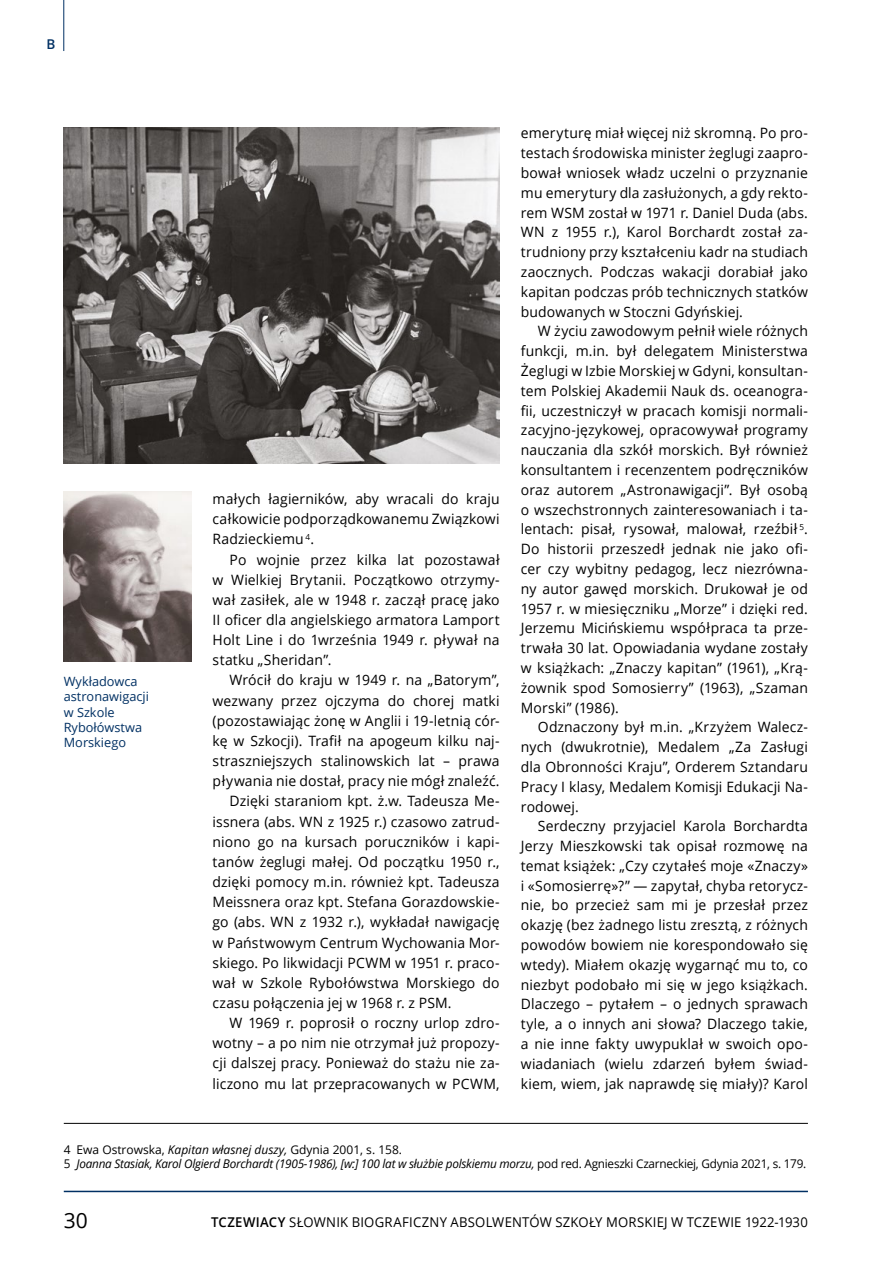
<style>
.page{position:relative;width:893px;height:1263px;background:#fff}
.page>*{position:absolute;margin:0;border:0;box-sizing:border-box;transform-origin:0 0}
.t1{font:21px "Open Sans";color:#000}
.t2{font:14.25px/19.8px "Open Sans";letter-spacing:.01em;color:#000;text-align:justify}
.t3{font:13.5px "Open Sans";letter-spacing:.015em;color:#000}
.t4{font:600 13.5px "Open Sans";color:#003063}
.t5{font:12.75px/15.3px "Open Sans";color:#003063}
.t6{font:italic 12px/14.4px "Open Sans";letter-spacing:-.02em;color:#000}
.s1{font-style:normal}
.s2{font-weight:600}
</style>
<div class="page">
<hr style="left:64px;top:1191px;width:744px;height:1px;background:#003063">
<hr style="left:63px;top:0;width:1px;height:51px;background:#003063">
<img style="left:64px;top:128px;width:436px;height:335px">
<img style="left:64px;top:491px;width:127px;height:170px">
<hr style="left:64px;top:1123px;width:744px;height:1px;background:#000">
<p class="t4" style="left:46px;top:34px;width:10px">B</p>
<p class="t5" style="left:64px;top:673px;width:87px">Wykładowca astronawigacji w Szkole<br>Rybołówstwa<br>Morskiego</p>
<p class="t2" style="left:213px;top:488px;width:289px">małych łagierników, aby wracali do kraju całkowicie podporządkowanemu Związkowi Radzieckiemu <sup>4</sup>.</p>
<p class="t2" style="left:213px;top:549px;width:289px;text-indent:17px">Po wojnie przez kilka lat pozostawał w Wielkiej Brytanii. Początkowo otrzymy&shy;wał zasiłek, ale w 1948 r. zaczął pracę jako II oficer dla angielskiego armatora Lamport Holt Line i do 1września 1949 r. pływał na statku „Sheridan”.</p>
<p class="t2" style="left:230px;top:670px;width:271px">Wrócił do kraju w 1949 r. na „Batorym”,</p>
<p class="t2" style="left:213px;top:690px;width:289px">wezwany przez ojczyma do chorej matki</p>
<p class="t2" style="left:213px;top:710px;width:289px">(pozostawiając żonę w Anglii i 19-letnią cór-</p>
<p class="t2" style="left:213px;top:730px;width:289px">kę w Szkocji). Trafił na apogeum kilku naj-</p>
<p class="t2" style="left:213px;top:751px;width:289px">straszniejszych stalinowskich lat – prawa</p>
<p class="t2" style="left:213px;top:771px;width:289px">pływania nie dostał, pracy nie mógł znaleźć.</p>
<p class="t2" style="left:230px;top:791px;width:272px">Dzięki staraniom kpt. ż.w. Tadeusza Me-</p>
<p class="t2" style="left:213px;top:811px;width:289px">issnera (abs. WN z 1925 r.) czasowo zatrud-</p>
<p class="t2" style="left:213px;top:831px;width:289px">niono go na kursach poruczników i kapi-</p>
<p class="t2" style="left:213px;top:851px;width:289px">tanów żeglugi małej. Od początku 1950 r.,</p>
<p class="t2" style="left:213px;top:872px;width:289px">dzięki pomocy m.in. również kpt. Tadeusza</p>
<p class="t2" style="left:213px;top:892px;width:289px">Meissnera oraz kpt. Stefana Gorazdowskie-</p>
<p class="t2" style="left:213px;top:912px;width:289px">go (abs. WN z 1932 r.), wykładał nawigację</p>
<p class="t2" style="left:213px;top:932px;width:289px">w Państwowym Centrum Wychowania Mor-</p>
<p class="t2" style="left:213px;top:952px;width:289px">skiego. Po likwidacji PCWM w 1951 r. praco-</p>
<p class="t2" style="left:213px;top:972px;width:289px">wał w Szkole Rybołówstwa Morskiego do</p>
<p class="t2" style="left:213px;top:992px;width:240px">czasu połączenia jej w 1968 r. z PSM.</p>
<p class="t2" style="left:230px;top:1013px;width:272px">W 1969 r. poprosił o roczny urlop zdro-</p>
<p class="t2" style="left:213px;top:1033px;width:289px">wotny – a po nim nie otrzymał już propozy-</p>
<p class="t2" style="left:213px;top:1053px;width:289px">cji dalszej pracy. Ponieważ do stażu nie za-</p>
<p class="t2" style="left:213px;top:1073px;width:289px">liczono mu lat przepracowanych w PCWM,</p>
<p class="t2" style="left:521px;top:123px;width:289px">emeryturę miał więcej niż skromną. Po pro&shy;testach środowiska minister żeglugi zaapro&shy;bował wniosek władz uczelni o przyznanie mu emerytury dla zasłużonych, a gdy rekto&shy;rem WSM został w 1971 r. Daniel Duda (abs.<br>WN z 1955 r.), Karol Borchardt został za&shy;trudniony przy kształceniu kadr na studiach zaocznych. Podczas wakacji dorabiał jako kapitan podczas prób technicznych statków budowanych w Stoczni Gdyńskiej.</p>
<p class="t2" style="left:521px;top:321px;width:289px;text-indent:17px">W życiu zawodowym pełnił wiele różnych funkcji, m.in. był delegatem Ministerstwa Żeglugi w Izbie Morskiej w Gdyni, konsultan&shy;tem Polskiej Akademii Nauk ds. oceanogra&shy;fii, uczestniczył w pracach komisji normali&shy;zacyjno-językowej, opracowywał programy nauczania dla szkół morskich. Był również konsultantem i recenzentem podręczników oraz autorem „Astronawigacji”. Był osobą o wszechstronnych zainteresowaniach i ta&shy;lentach: pisał, rysował, malował, rzeźbił <sup>5</sup>.<br>Do historii przeszedł jednak nie jako ofi&shy;cer czy wybitny pedagog, lecz niezrówna&shy;ny autor gawęd morskich. Drukował je od 1957 r. w miesięczniku „Morze” i dzięki red.<br>Jerzemu Micińskiemu współpraca ta prze&shy;trwała 30 lat. Opowiadania wydane zostały w książkach: „Znaczy kapitan” (1961), „Krą&shy;żownik spod Somosierry” (1963), „Szaman Morski” (1986).</p>
<p class="t2" style="left:521px;top:717px;width:289px;text-indent:17px">Odznaczony był m.in. „Krzyżem Walecz&shy;nych (dwukrotnie), Medalem „Za Zasługi dla Obronności Kraju”, Orderem Sztandaru Pracy I klasy, Medalem Komisji Edukacji Na&shy;rodowej.</p>
<p class="t2" style="left:521px;top:816px;width:289px;text-indent:17px">Serdeczny przyjaciel Karola Borchardta Jerzy Mieszkowski tak opisał rozmowę na temat książek: „Czy czytałeś moje «Znaczy» i «Somosierrę»?” — zapytał, chyba retorycz&shy;nie, bo przecież sam mi je przesłał przez okazję (bez żadnego listu zresztą, z różnych powodów bowiem nie korespondowało się wtedy). Miałem okazję wygarnąć mu to, co niezbyt podobało mi się w jego książkach.<br>Dlaczego – pytałem – o jednych sprawach tyle, a o innych ani słowa? Dlaczego takie, a nie inne fakty uwypuklał w swoich opo&shy;wiadaniach (wielu zdarzeń byłem świad&shy;kiem, wiem, jak naprawdę się miały)? Karol</p>
<p class="t6" style="left:64px;top:1142px;width:744px"><span class="s1">4 Ewa Ostrowska,</span> Kapitan własnej duszy, <span class="s1">Gdynia 2001, s. 158.<br>5</span> Joanna Stasiak, Karol Olgierd Borchardt (1905-1986), [w:] 100 lat w służbie polskiemu morzu, <span class="s1">pod red. Agnieszki Czarneckiej, Gdynia 2021, s. 179.</span></p>
<h1 class="t1" style="left:64px;top:1206px;width:26px">30</h1>
<p class="t3" style="left:211px;top:1212px;width:598px"><span class="s2">TCZEWIACY</span> SŁOWNIK BIOGRAFICZNY ABSOLWENTÓW SZKOŁY MORSKIEJ W TCZEWIE 1922-1930</p>
</div>
